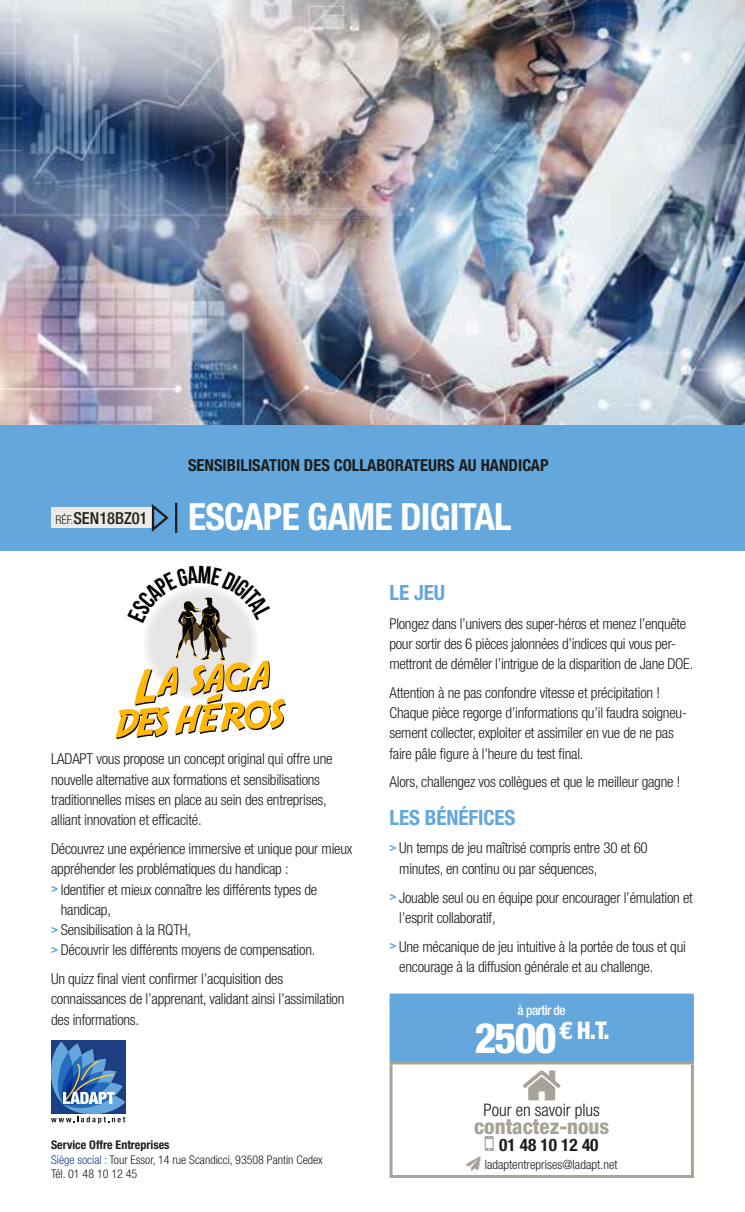
<style>
.page{position:relative;width:745px;height:1212px;background:#fff}
.page>*{position:absolute;margin:0;border:0;box-sizing:border-box;transform-origin:0 0}
.t1{font:700 condensed 37.5px "Helvetica Neue LT Std";letter-spacing:-.02em;color:#fff}
.t2{font:800 condensed 24.3px "Helvetica Neue LT Std";color:#fff}
.t3{font:700 condensed 21px "Helvetica Neue LT Std";letter-spacing:-.005em;color:#63a7dc}
.t4{font:800 condensed 21px "Helvetica Neue LT Std";color:#a8a299}
.t5{font:300 condensed 17.25px "Helvetica Neue LT Std";color:#1d1d1b}
.t6{font:700 condensed 17.25px "Helvetica Neue LT Std";color:#1d1d1b}
.t7{font:700 condensed 16.5px "Helvetica Neue LT Std";color:#1d1d1b}
.t8{font:500 condensed 16.5px "Helvetica Neue LT Std";color:#1d1d1b}
.t9{font:300 condensed 15px/20.2px "Helvetica Neue LT Std";letter-spacing:-.015em;color:#1d1d1b}
.t10{font:500 condensed 13.5px "Helvetica Neue LT Std";letter-spacing:-.04em;color:#fff}
.t11{font:300 condensed 12.75px "Helvetica Neue LT Std";color:#1d1d1b}
.t12{font:300 condensed 12px/14.4px "Helvetica Neue LT Std";color:#1d1d1b}
.s1{font-weight:300;font-size:12px}
.s2{font-weight:700;font-size:12px;color:#63a7dc}
.s3{font-weight:700}
.s4{color:#1c3f84}
.s5{font-size:42px}
.s6{color:#a8a299}
</style>
<div class="page">
<img style="left:0;top:0;width:744px;height:425px">
<div style="left:0;top:425px;width:744px;height:126px;background:#63a7dc"></div>
<div style="left:51px;top:508px;width:101px;height:20px;background:#ede9e5"></div>
<svg style="left:152px;top:503px;width:25px;height:30px"></svg>
<div style="left:391px;top:995px;width:301px;height:68px;background:#63a7dc"></div>
<hr style="left:389px;top:1061px;width:304px;height:3px;background:#a8a299">
<hr style="left:389px;top:1064px;width:3px;height:111px;background:#a8a299">
<hr style="left:389px;top:1175px;width:304px;height:3px;background:#a8a299">
<hr style="left:389px;top:993px;width:304px;height:3px;background:#63a7dc">
<hr style="left:389px;top:996px;width:3px;height:65px;background:#63a7dc">
<hr style="left:690px;top:996px;width:3px;height:65px;background:#63a7dc">
<hr style="left:690px;top:1064px;width:3px;height:111px;background:#a8a299">
<svg style="left:523px;top:1070px;width:37px;height:30px"></svg>
<div style="left:51px;top:1040px;width:74px;height:74px;background:#1c3f84"></div>
<svg style="left:51px;top:1042px;width:74px;height:82px"></svg>
<svg style="left:115px;top:588px;width:171px;height:151px"></svg>
<p class="t7" style="left:188px;top:455px;width:362px">SENSIBILISATION DES COLLABORATEURS AU HANDICAP</p>
<p class="t8" style="left:55px;top:508px;width:94px"><span class="s1">RÉF.</span>SEN18BZ01</p>
<h1 class="t1" style="left:188px;top:494px;width:325px">ESCAPE GAME DIGITAL</h1>
<p class="t9" style="left:51px;top:749px;width:283px">LADAPT vous propose un concept original qui offre une nouvelle alternative aux formations et sensibilisations traditionnelles mises en place au sein des entreprises, alliant innovation et efficacité.</p>
<p class="t9" style="left:51px;top:838px;width:302px">Découvrez une expérience immersive et unique pour mieux</p>
<p class="t9" style="left:51px;top:859px;width:239px">appréhender les problématiques du handicap :</p>
<p class="t9" style="left:51px;top:879px;width:267px"><span class="s2">&gt;</span> Identifier et mieux connaître les différents types de</p>
<p class="t9" style="left:61px;top:899px;width:52px">handicap,</p>
<p class="t9" style="left:51px;top:919px;width:141px"><span class="s2">&gt;</span> Sensibilisation à la RQTH,</p>
<p class="t9" style="left:51px;top:940px;width:265px"><span class="s2">&gt;</span> Découvrir les différents moyens de compensation.</p>
<p class="t9" style="left:51px;top:968px;width:295px">Un quizz final vient confirmer l’acquisition des connaissances de l’apprenant, validant ainsi l’assimilation des informations.</p>
<p class="t12" style="left:51px;top:1137px;width:273px"><span class="s3">Service Offre Entreprises<br></span><span class="s4">Siège social :</span> Tour Essor, 14 rue Scandicci, 93508 Pantin Cedex<br>Tél. 01 48 10 12 45</p>
<h3 class="t3" style="left:389px;top:580px;width:57px">LE JEU</h3>
<p class="t9" style="left:389px;top:613px;width:305px">Plongez dans l’univers des super-héros et menez l’enquête pour sortir des 6 pièces jalonnées d’indices qui vous per&shy;mettront de démêler l’intrigue de la disparition de Jane DOE.</p>
<p class="t9" style="left:389px;top:682px;width:299px">Attention à ne pas confondre vitesse et précipitation !<br>Chaque pièce regorge d’informations qu’il faudra soigneu&shy;sement collecter, exploiter et assimiler en vue de ne pas faire pâle figure à l’heure du test final.</p>
<p class="t9" style="left:389px;top:772px;width:292px">Alors, challengez vos collègues et que le meilleur gagne !</p>
<h3 class="t3" style="left:389px;top:804px;width:127px">LES BÉNÉFICES</h3>
<p class="t9" style="left:399px;top:838px;width:250px;text-indent:-10px"><span class="s2">&gt;</span> Un temps de jeu maîtrisé compris entre 30 et 60 minutes, en continu ou par séquences,</p>
<p class="t9" style="left:399px;top:887px;width:295px;text-indent:-10px"><span class="s2">&gt;</span> Jouable seul ou en équipe pour encourager l’émulation et l’esprit collaboratif,</p>
<p class="t9" style="left:399px;top:936px;width:288px;text-indent:-10px"><span class="s2">&gt;</span> Une mécanique de jeu intuitive à la portée de tous et qui encourage à la diffusion générale et au challenge.</p>
<p class="t10" style="left:517px;top:1002px;width:50px">à partir de</p>
<h2 class="t2" style="left:474px;top:1015px;width:137px"><span class="s5">2500</span> € H.T.</h2>
<p class="t5" style="left:483px;top:1100px;width:118px">Pour en savoir plus</p>
<h3 class="t4" style="left:474px;top:1113px;width:136px">contactez-nous</h3>
<p class="t6" style="left:499px;top:1135px;width:101px">01 48 10 12 40</p>
<p class="t11" style="left:465px;top:1157px;width:153px"><span class="s6">➢</span> ladaptentreprises@ladapt.net</p>
</div>
